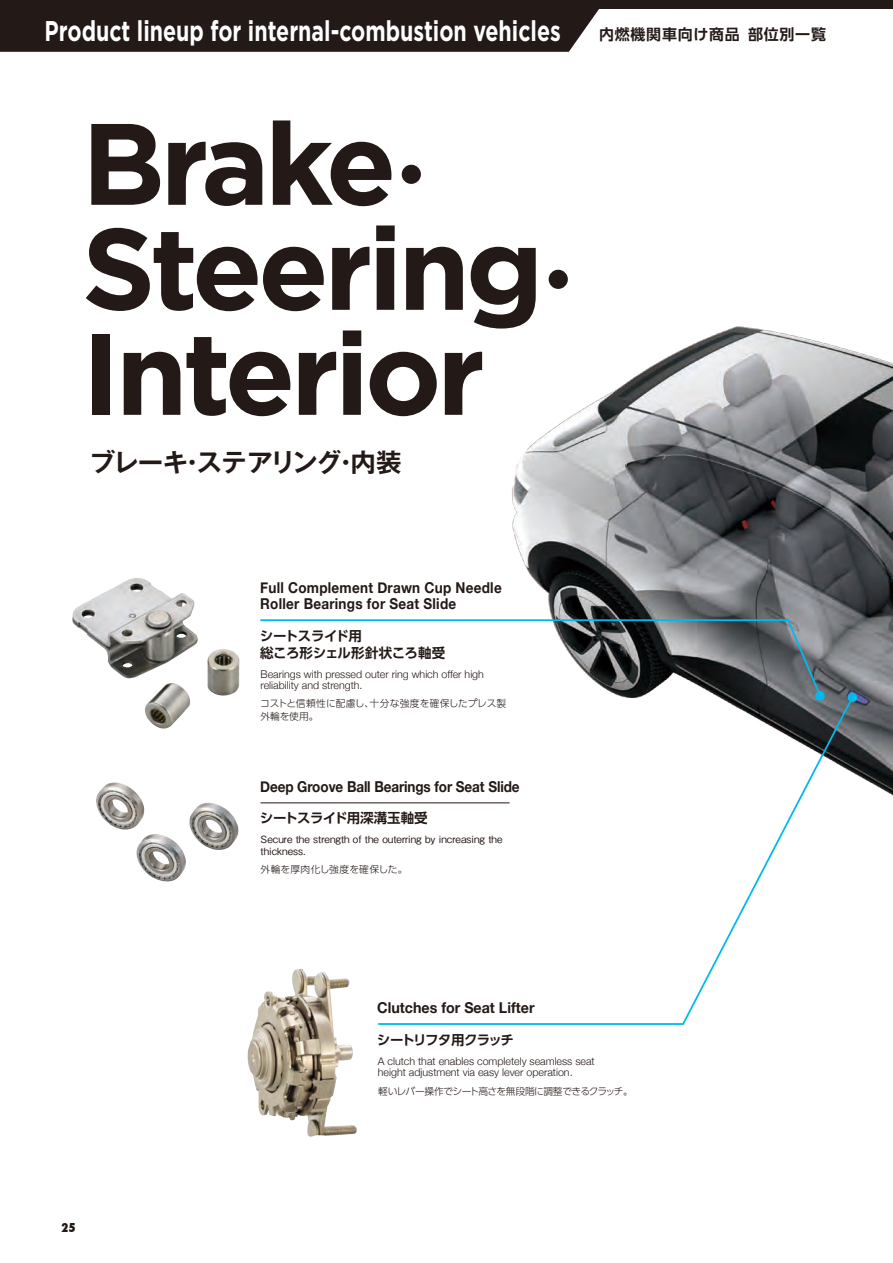
<style>
.page{position:relative;width:893px;height:1263px;background:#fff}
.page>*{position:absolute;margin:0;border:0;box-sizing:border-box;transform-origin:0 0}
.t1{font:700 115.5px/105px "Gotham";letter-spacing:-.04em;color:#231916}
.t2{font:700 28.5px "Gotham";color:#fff;scale:.75 1}
.t3{font:700 25.5px "Gothic MB101 Pro De";letter-spacing:-.03em;color:#231916}
.t4{font:700 15px/16.5px "Helvetica Neue";letter-spacing:.01em;color:#231916;scale:.9 1}
.t5{font:700 15px "Helvetica Neue";letter-spacing:-.01em;color:#231916;scale:.9 1}
.t6{font:700 15px "Helvetica Neue";letter-spacing:.01em;color:#231916;scale:.95 1}
.t7{font:700 15px "UD Shin Go Pro De";letter-spacing:.05em;color:#231916}
.t8{font:700 13.5px/17.2px "UD Shin Go Pro De";letter-spacing:-.035em;color:#231916}
.t9{font:700 13.5px "UD Shin Go Pro De";letter-spacing:-.08em;color:#231916}
.t10{font:800 condensed 12px "Futura";color:#231916}
.t11{font:300 10.65px/11.2px "Helvetica Neue";color:#231916}
.t12{font:500 9.9px/11.9px "Gothic BBB Pro";color:#231916}
.t13{font:300 9.75px/12.8px "UD Shin Go Pro";letter-spacing:.005em;color:#231916}
.t14{font:300 9.75px "UD Shin Go Pro";letter-spacing:-.055em;color:#231916}
.t15{font:300 9.75px "UD Shin Go Pro";letter-spacing:.015em;color:#231916}
.s1{font-family:"Gothic MB101 Pro De"}
</style>
<div class="page">
<img style="left:329px;top:326px;width:564px;height:477px">
<img style="left:72px;top:578px;width:168px;height:151px">
<svg style="left:260px;top:618px;width:565px;height:83px"></svg>
<img style="left:247px;top:969px;width:55px;height:151px">
<svg style="left:376px;top:695px;width:479px;height:330px"></svg>
<svg style="left:847px;top:692px;width:11px;height:11px"></svg>
<hr style="left:261px;top:803px;width:249px;height:1px;background:#231916">
<img style="left:96px;top:782px;width:143px;height:99px">
<div style="left:0;top:9px;width:599px;height:43px;background:#231916"></div>
<div style="left:0;top:0;width:893px;height:9px;background:#231916"></div>
<h2 class="t2" style="left:45px;top:12px;width:690px">Product lineup for internal-combustion vehicles</h2>
<h3 class="t7" style="left:599px;top:22px;width:229px">内燃機関車向け商品部位別一覧</h3>
<h1 class="t1" style="left:82px;top:111px;width:497px">Brake<span class="s1">·<br></span>Steering<span class="s1">·<br></span>Interior</h1>
<h3 class="t3" style="left:90px;top:441px;width:313px">ブレーキ・ステアリング・内装</h3>
<h3 class="t4" style="left:260px;top:579px;width:270px">Full Complement Drawn Cup Needle<br>Roller Bearings for Seat Slide</h3>
<p class="t8" style="left:260px;top:627px;width:187px">シートスライド用<br>総ころ形シェル形針状ころ軸受</p>
<p class="t13" style="left:260px;top:697px;width:248px">コストと信頼性に配慮し、十分な強度を確保したプレス製外輪を使用。</p>
<p class="t11" style="left:261px;top:668px;width:225px">Bearings with pressed outer ring which offer high reliability and strength.</p>
<h3 class="t5" style="left:260px;top:777px;width:290px">Deep Groove Ball Bearings for Seat Slide</h3>
<p class="t8" style="left:260px;top:809px;width:169px">シートスライド用深溝玉軸受</p>
<p class="t12" style="left:261px;top:832px;width:243px">Secure the strength of the outerring by increasing the thickness.</p>
<p class="t15" style="left:261px;top:861px;width:148px">外輪を厚肉化し強度を確保した。</p>
<p class="t10" style="left:61px;top:1219px;width:16px">25</p>
<h3 class="t6" style="left:377px;top:999px;width:167px">Clutches for Seat Lifter</h3>
<p class="t9" style="left:377px;top:1029px;width:139px">シートリフタ用クラッチ</p>
<p class="t14" style="left:378px;top:1083px;width:256px">軽いレバー操作でシート高さを無段階に調整できるクラッチ。</p>
<p class="t11" style="left:378px;top:1055px;width:218px">A clutch that enables completely seamless seat height adjustment via easy lever operation.</p>
</div>
